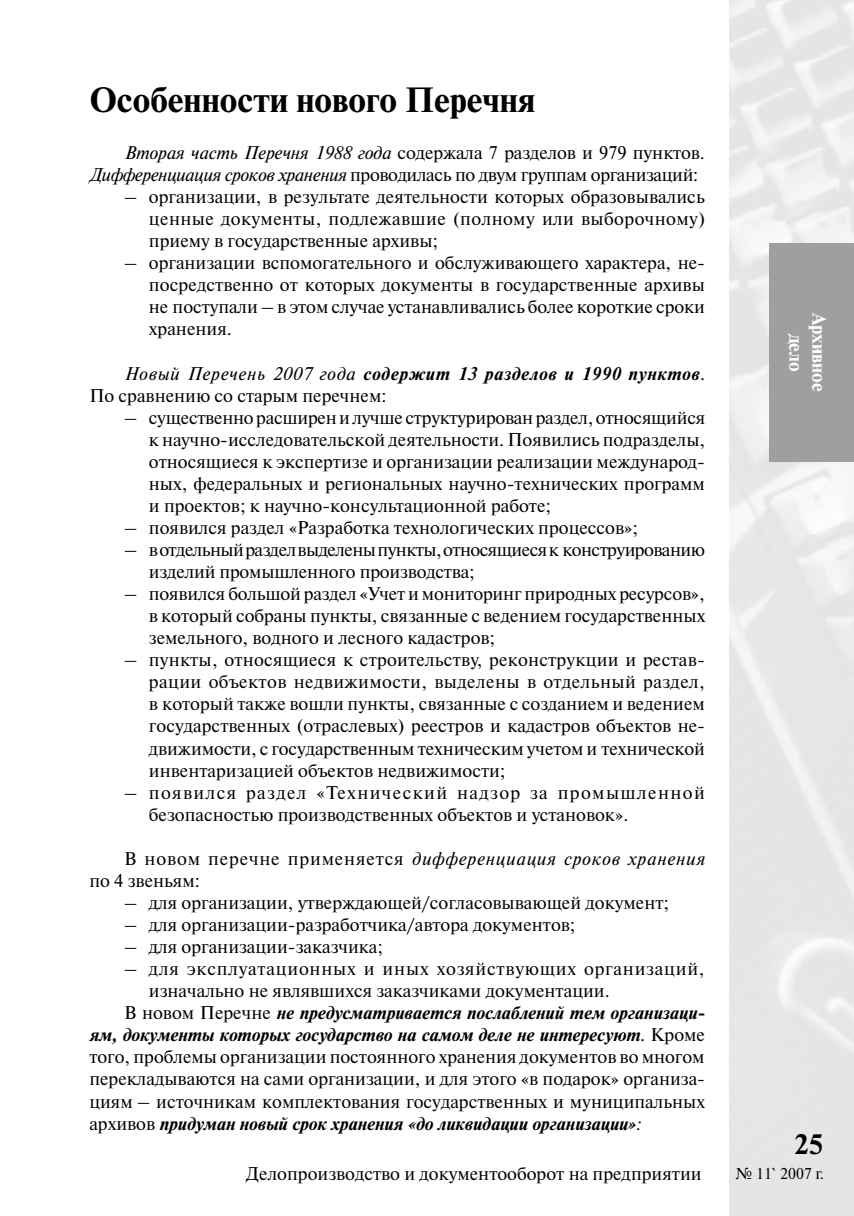
<style>
.page{position:relative;width:854px;height:1216px;background:#fff}
.page>*{position:absolute;margin:0;border:0;box-sizing:border-box;transform-origin:0 0}
.t1{font:700 35px "Newton C";color:#000}
.t2{font:700 28px "Newton C";color:#000}
.t3{font:700 19.25px/23.1px "Newton C";color:#fff;text-align:center}
.t4{font:18.38px/22.1px "Newton C";color:#000;text-align:justify}
.t5{font:italic 700 18.38px "Newton C";color:#000}
.t6{font:18.38px/22.1px "Newton C";letter-spacing:-.02em;color:#000}
.t7{font:18.38px/22.1px "Newton C";letter-spacing:-.03em;color:#000}
.t8{font:italic 700 18.38px/22.1px "Newton C";letter-spacing:.04em;color:#000}
.t9{font:18.38px "Newton C";letter-spacing:.04em;color:#000}
.t10{font:15.75px "Newton C";color:#000}
.s1{font-style:italic}
.s2{font-weight:400}
.s3{font-weight:400;font-style:normal}
</style>
<div class="page">
<div style="left:769px;top:243px;width:84px;height:218px;background:#9d9fa1"></div>
<h1 class="t1" style="left:89px;top:80px;width:447px">Особенности нового Перечня</h1>
<p class="t6" style="left:89px;top:142px;width:617px;text-indent:35px"><span class="s1">Вторая часть Перечня 1988 года</span> содержала 7 разделов и 979 пунк-тов.<br><span class="s1">Дифференциация сроков хранения</span> проводилась по двум группам организаций:</p>
<p class="t4" style="left:149px;top:186px;width:557px;text-indent:-25px">– организации, в результате деятельности которых образовывались ценные документы, подлежавшие (полному или выборочному) приему в государственные архивы;</p>
<p class="t4" style="left:149px;top:252px;width:557px;text-indent:-25px">– организации вспомогательного и обслуживающего характера, не&shy;посредственно от которых документы в государственные архивы не поступали – в этом случае устанавливались более короткие сроки хранения.</p>
<p class="t8" style="left:89px;top:362px;width:617px;text-indent:35px"><span class="s2">Новый Перечень 2007 года</span> содержит 13 разделов и 1990 пунктов<span class="s3">.<br>По сравнению со старым перечнем:</span></p>
<p class="t4" style="left:149px;top:406px;width:557px;text-indent:-25px">– существенно расширен и лучше структурирован раздел, относящийся к научно-исследовательской деятельности. Появились подразделы, относящиеся к экспертизе и организации реализации международ&shy;ных, федеральных и региональных научно-технических программ и проектов; к научно-консультационной работе;</p>
<p class="t4" style="left:124px;top:516px;width:515px">– появился раздел «Разработка технологических процессов»;</p>
<p class="t7" style="left:149px;top:538px;width:557px;text-indent:-25px">– в отдельный раздел выделены пункты, относящиесяк конструированию изделий промышленного производства;</p>
<p class="t4" style="left:149px;top:583px;width:557px;text-indent:-25px">– появился большой раздел «Учет и мониторинг природных ресурсов», в который собраны пункты, связанные с ведением государственных земельного, водного и лесного кадастров;</p>
<p class="t4" style="left:149px;top:649px;width:557px;text-indent:-25px">– пункты, относящиеся к строительству, реконструкции и рестав&shy;рации объектов недвижимости, выделены в отдельный раздел, в который также вошли пункты, связанные с созданием и ведением государственных (отраслевых) реестров и кадастров объектов не&shy;движимости, с государственным техническим учетом и технической инвентаризацией объектов недвижимости;</p>
<p class="t4" style="left:149px;top:781px;width:557px;text-indent:-25px">– появился раздел «Технический надзор за промышленной безопасностью производственных объектов и установок».</p>
<p class="t4" style="left:89px;top:847px;width:616px;text-indent:35px">В новом перечне применяется <span class="s1">дифференциация сроков хранения </span>по 4 звеньям:</p>
<p class="t4" style="left:124px;top:891px;width:546px">– для организации, утверждающей/согласовывающей документ;</p>
<p class="t4" style="left:124px;top:913px;width:453px">– для организации-разработчика/автора документов;</p>
<p class="t4" style="left:124px;top:935px;width:260px">– для организации-заказчика;</p>
<p class="t9" style="left:124px;top:958px;width:582px">– для эксплуатационных и иных хозяйствующих организаций,</p>
<p class="t4" style="left:149px;top:979px;width:462px">изначально не являвшихся заказчиками документации.</p>
<p class="t5" style="left:124px;top:1003px;width:582px"><span class="s3">В новом Перечне</span> не предусматривается послаблений тем организаци-</p>
<p class="t5" style="left:89px;top:1025px;width:617px">ям, документы которых государство на самом деле не интересуют<span class="s3">. Кроме</span></p>
<p class="t4" style="left:89px;top:1046px;width:616px">того, проблемы организации постоянного хранения документов во многом</p>
<p class="t4" style="left:89px;top:1068px;width:617px">перекладываются на сами организации, и для этого «в подарок» организа-</p>
<p class="t4" style="left:89px;top:1090px;width:617px">циям – источникам комплектования государственных и муниципальных</p>
<p class="t5" style="left:89px;top:1113px;width:553px"><span class="s3">архивов</span> придуман новый срок хранения «до ликвидации организации»<span class="s2">:</span></p>
<p class="t4" style="left:246px;top:1162px;width:456px">Делопроизводство и документооборот на предприятии</p>
<p class="t3" style="left:830px;top:313px;width:80px;rotate:90deg">Архивное дело</p>
<h2 class="t2" style="left:794px;top:1128px;width:30px">25</h2>
<p class="t10" style="left:735px;top:1164px;width:90px">№ 11` 2007 г.</p>
</div>
